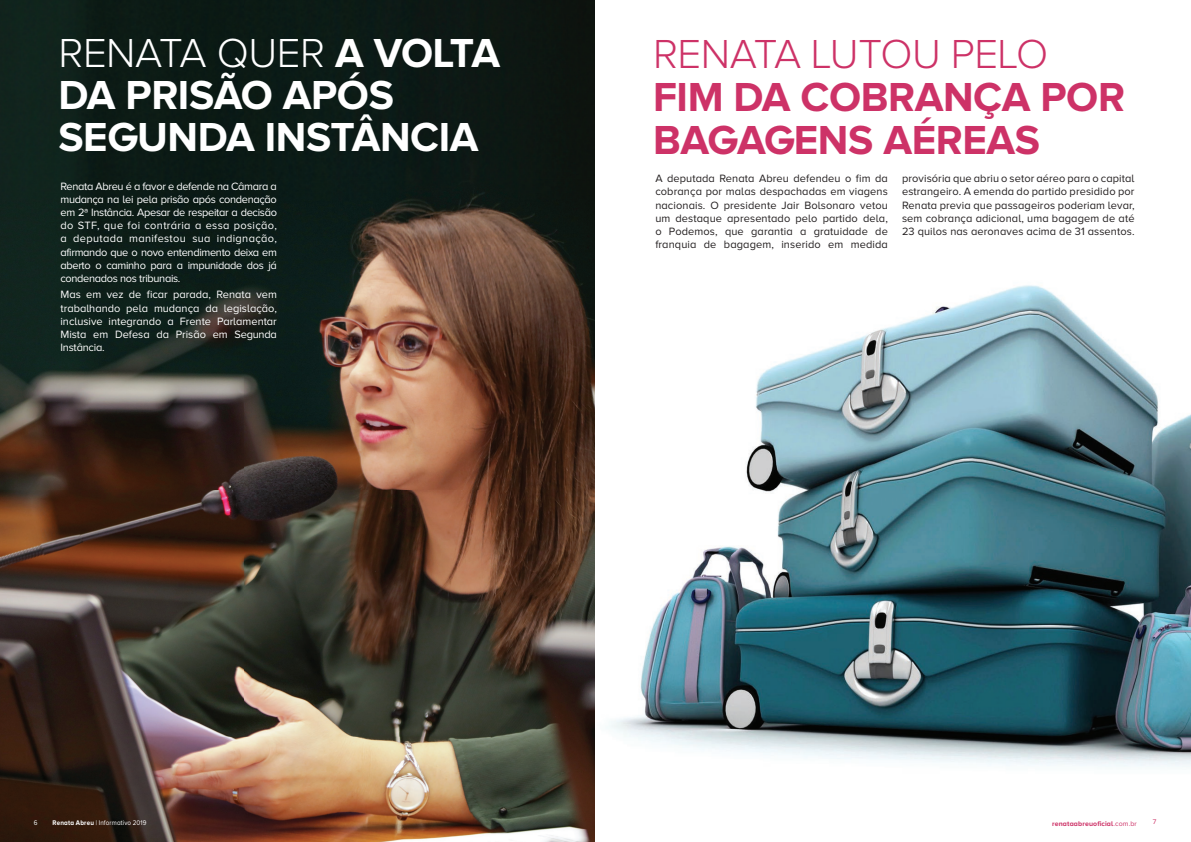
<style>
.page{position:relative;width:1191px;height:842px;background:#fff}
.page>*{position:absolute;margin:0;border:0;box-sizing:border-box;transform-origin:0 0}
.t1{font:700 42px/42px "Proxima Nova A";letter-spacing:-.01em;color:#fff}
.t2{font:700 42px/43px "Proxima Nova A";letter-spacing:-.01em;color:#cd3267}
.t3{font:300 42px "Proxima Nova A";letter-spacing:-.01em;color:#cd3267}
.t4{font:11px/13.2px "Proxima Nova A";letter-spacing:-.025em;color:#fff;text-align:justify}
.t5{font:11px/13.2px "Proxima Nova A";letter-spacing:.01em;color:#231f20;text-align:justify}
.t6{font:7px "Proxima Nova A";letter-spacing:.025em;color:#fff;scale:.9 1}
.t7{font:700 7px "Proxima Nova A";letter-spacing:.02em;color:#cd3267}
.t8{font:7px "Proxima Nova A";color:#cd3267}
.s1{font-weight:300}
.s2{font-weight:700}
.s3{font-weight:400}
</style>
<div class="page">
<img style="left:0;top:0;width:595px;height:842px">
<img style="left:53px;top:820px;width:41px;height:5px">
<img style="left:99px;top:820px;width:47px;height:5px">
<svg style="left:34px;top:820px;width:3px;height:5px"></svg>
<img style="left:606px;top:285px;width:585px;height:482px">
<h1 class="t1" style="left:58px;top:32px;width:443px"><span class="s1">RENATA QUER</span> A VOLTA<br>DA PRISÃO APÓS<br>SEGUNDA INSTÂNCIA</h1>
<p class="t4" style="left:60px;top:179px;width:218px">Renata Abreu é a favor e defende na Câmara a mudança na lei pela prisão após condenação em 2ª Instância. Apesar de respeitar a decisão do STF, que foi contrária a essa posição, a deputada manifestou sua indignação, afirmando que o novo entendimento deixa em aberto o caminho para a impunidade dos já condenados nos tribunais.</p>
<p class="t4" style="left:60px;top:288px;width:218px">Mas em vez de ficar parada, Renata vem trabalhando pela mudança da legislação, inclusive integrando a Frente Parlamentar Mista em Defesa da Prisão em Segunda Instância.</p>
<h1 class="t3" style="left:653px;top:31px;width:397px">RENATA LUTOU PELO</h1>
<h1 class="t2" style="left:653px;top:75px;width:473px">FIM DA COBRANÇA POR<br>BAGAGENS AÉREAS</h1>
<p class="t5" style="left:655px;top:172px;width:234px">A deputada Renata Abreu defendeu o fim da cobrança por malas despachadas em viagens nacionais. O presidente Jair Bolsonaro vetou um destaque apresentado pelo partido dela, o Podemos, que garantia a gratuidade de franquia de bagagem, inserido em medida</p>
<p class="t5" style="left:902px;top:172px;width:234px">provisória que abriu o setor aéreo para o capital estrangeiro. A emenda do partido presidido por Renata previa que passageiros poderiam levar, sem cobrança adicional, uma bagagem de até 23 quilos nas aeronaves acima de 31 assentos.</p>
<p class="t6" style="left:34px;top:818px;width:6px">6</p>
<p class="t6" style="left:53px;top:819px;width:106px"><span class="s2">Renata Abreu</span> | Informativo 2019</p>
<p class="t7" style="left:1052px;top:819px;width:86px">renataabreuoficial<span class="s3">.com.br</span></p>
<p class="t8" style="left:1152px;top:818px;width:5px">7</p>
</div>
